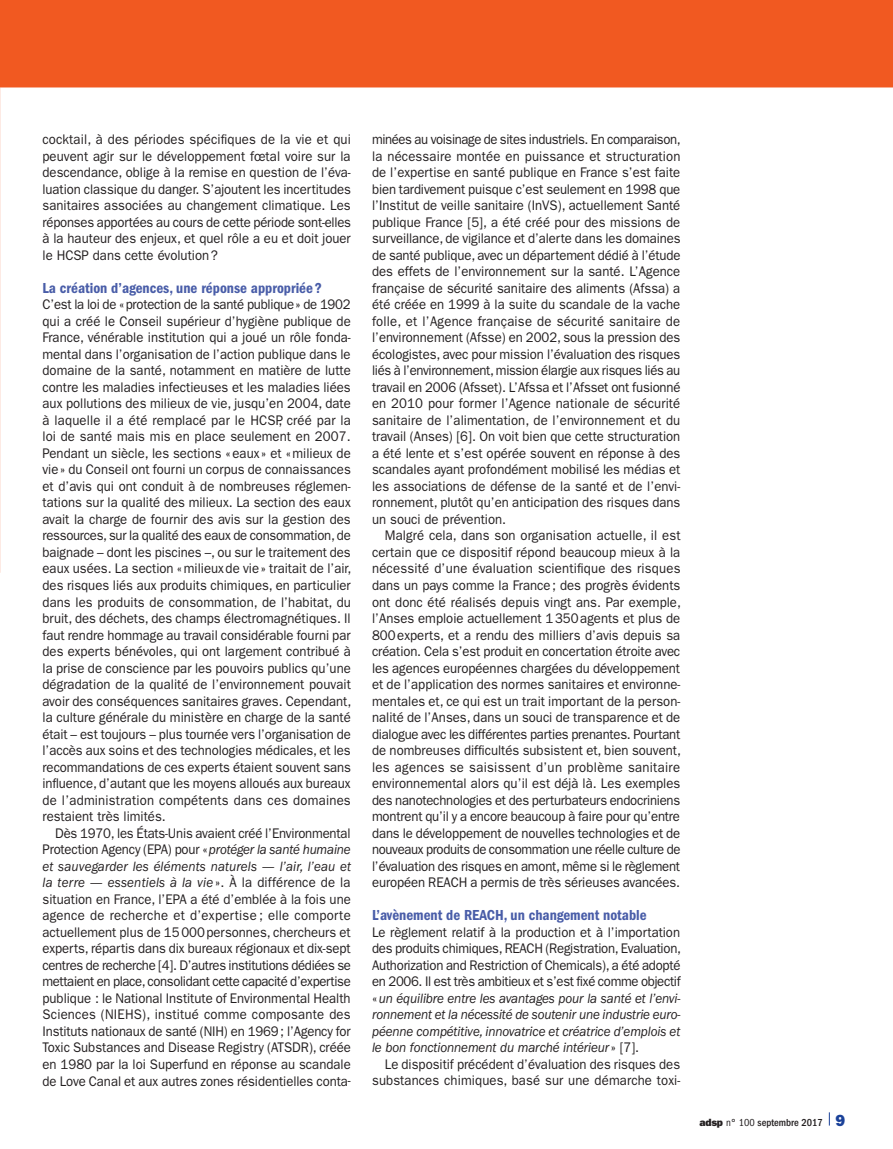
<style>
.page{position:relative;width:893px;height:1149px;background:#fff}
.page>*{position:absolute;margin:0;border:0;box-sizing:border-box;transform-origin:0 0}
.t1{font:15px "ITC Franklin Gothic Std Dm Cd";color:#495da8}
.t2{font:13.95px/16.5px "ITC Franklin Gothic Std";color:#231f20;text-align:justify;scale:.94 1}
.t3{font:500 condensed 10.5px "ITC Franklin Gothic Std";color:#231f20}
.s1{font-style:italic}
.s2{font-family:"ITC Franklin Gothic Std Hvy";font-weight:400;font-stretch:normal}
.s3{font-weight:400}
.s4{font-family:"ITC Franklin Gothic Std Hvy";font-weight:400;font-stretch:normal;font-size:16.2px;color:#1b4299}
</style>
<div class="page">
<svg style="left:829px;top:1112px;width:1px;height:13px"></svg>
<svg style="left:0;top:0;width:893px;height:572px"></svg>
<p class="t2" style="left:43px;top:131px;width:330px">cocktail, à des périodes spécifiques de la vie et qui peuvent agir sur le développement fœtal voire sur la descendance, oblige à la remise en question de l’éva&shy;luation classique du danger. S’ajoutent les incertitudes sanitaires associées au changement climatique. Les réponses apportées au cours de cette période sont-elles à la hauteur des enjeux, et quel rôle a eu et doit jouer le HCSP dans cette évolution?</p>
<p class="t1" style="left:43px;top:279px;width:281px">La création d’agences, une réponse appropriée ?</p>
<p class="t2" style="left:43px;top:296px;width:330px">C’est la loi de «protection de la santé publique» de 1902 qui a créé le Conseil supérieur d’hygiène publique de France, vénérable institution qui a joué un rôle fonda&shy;mental dans l’organisation de l’action publique dans le domaine de la santé, notamment en matière de lutte contre les maladies infectieuses et les maladies liées aux pollutions des milieux de vie, jusqu’en 2004, date à laquelle il a été remplacé par le HCSP, créé par la loi de santé mais mis en place seulement en 2007.<br>Pendant un siècle, les sections «eaux » et «milieux de vie» du Conseil ont fourni un corpus de connaissances et d’avis qui ont conduit à de nombreuses réglemen&shy;tations sur la qualité des milieux. La section des eaux avait la charge de fournir des avis sur la gestion des ressources, sur la qualité des eaux de consommation, de baignade – dont les piscines –, ou sur le traitement des eaux usées. La section «milieuxde vie» traitait de l’air, des risques liés aux produits chimiques, en particulier dans les produits de consommation, de l’habitat, du bruit, des déchets, des champs électromagnétiques. Il faut rendre hommage au travail considérable fourni par des experts bénévoles, qui ont largement contribué à la prise de conscience par les pouvoirs publics qu’une dégradation de la qualité de l’environnement pouvait avoir des conséquences sanitaires graves. Cependant, la culture générale du ministère en charge de la santé était – est toujours – plus tournée vers l’organisation de l’accès aux soins et des technologies médicales, et les recommandations de ces experts étaient souvent sans influence, d’autant que les moyens alloués aux bureaux de l’administration compétents dans ces domaines restaient très limités.</p>
<p class="t2" style="left:43px;top:824px;width:330px;text-indent:13px">Dès 1970, les États-Unis avaient créé l’Environmental Protection Agency (EPA) pour «<span class="s1">protéger la santé humaine et sauvegarder les éléments naturels — l’air, l’eau et la terre — essentiels à la vie</span> ». À la différence de la situation en France, l’EPA a été d’emblée à la fois une agence de recherche et d’expertise ; elle comporte actuellement plus de 15000personnes, chercheurs et experts, répartis dans dix bureaux régionaux et dix-sept centres de recherche [4]. D’autres institutions dédiées se mettaient en place, consolidant cette capacité d’expertise publique : le National Institute of Environmental Health Sciences (NIEHS), institué comme composante des Instituts nationaux de santé (NIH) en 1969; l’Agency for Toxic Substances and Disease Registry (ATSDR), créée en 1980 par la loi Superfund en réponse au scandale de Love Canal et aux autres zones résidentielles conta-</p>
<p class="t2" style="left:372px;top:131px;width:330px">minées au voisinage de sites industriels. En comparaison, la nécessaire montée en puissance et structuration de l’expertise en santé publique en France s’est faite bien tardivement puisque c’est seulement en 1998 que l’Institut de veille sanitaire (InVS), actuellement Santé publique France [5], a été créé pour des missions de surveillance, de vigilance et d’alerte dans les domaines de santé publique, avec un département dédié à l’étude des effets de l’environnement sur la santé. L’Agence française de sécurité sanitaire des aliments (Afssa) a été créée en 1999 à la suite du scandale de la vache folle, et l’Agence française de sécurité sanitaire de l’environnement (Afsse) en 2002, sous la pression des écologistes, avec pour mission l’évaluation des risques liés à l’environnement, mission élargie aux risques liés au travail en 2006 (Afsset). L’Afssa et l’Afsset ont fusionné en 2010 pour former l’Agence nationale de sécurité sanitaire de l’alimentation, de l’environnement et du travail (Anses) [6]. On voit bien que cette structuration a été lente et s’est opérée souvent en réponse à des scandales ayant profondément mobilisé les médias et les associations de défense de la santé et de l’envi&shy;ronnement, plutôt qu’en anticipation des risques dans un souci de prévention.</p>
<p class="t2" style="left:372px;top:527px;width:330px;text-indent:13px">Malgré cela, dans son organisation actuelle, il est certain que ce dispositif répond beaucoup mieux à la nécessité d’une évaluation scientifique des risques dans un pays comme la France; des progrès évidents ont donc été réalisés depuis vingt ans. Par exemple, l’Anses emploie actuellement 1350agents et plus de 800experts, et a rendu des milliers d’avis depuis sa création. Cela s’est produit en concertation étroite avec les agences européennes chargées du développement et de l’application des normes sanitaires et environne&shy;mentales et, ce qui est un trait important de la person&shy;nalité de l’Anses, dans un souci de transparence et de dialogue avec les différentes parties prenantes. Pourtant de nombreuses difficultés subsistent et, bien souvent, les agences se saisissent d’un problème sanitaire environnemental alors qu’il est déjà là. Les exemples des nanotechnologies et des perturbateurs endocriniens montrent qu’il y a encore beaucoup à faire pour qu’entre dans le développement de nouvelles technologies et de nouveaux produits de consommation une réelle culture de l’évaluation des risques en amont, même si le règlement européen REACH a permis de très sérieuses avancées.</p>
<p class="t1" style="left:372px;top:906px;width:276px">L’avènement de REACH, un changement notable</p>
<p class="t2" style="left:372px;top:923px;width:330px">Le règlement relatif à la production et à l’importation des produits chimiques, REACH (Registration, Evaluation, Authorization and Restriction of Chemicals), a été adopté en 2006. Il est très ambitieux et s’est fixé comme objectif «<span class="s1">un équilibre entre les avantages pour la santé et l’envi&shy;ronnement et la nécessité de soutenir une industrie euro&shy;péenne compétitive, innovatrice et créatrice d’emplois et le bon fonctionnement du marché intérieur</span> » [7].</p>
<p class="t2" style="left:372px;top:1055px;width:329px;text-align:right">Le dispositif précédent d’évaluation des risques des substances chimiques, basé sur une démarche toxi-</p>
<p class="t3" style="left:699px;top:1115px;width:147px"><span class="s2">adsp</span> <span class="s3">n° 100</span> septembre 2017 <span class="s4">9</span></p>
</div>
